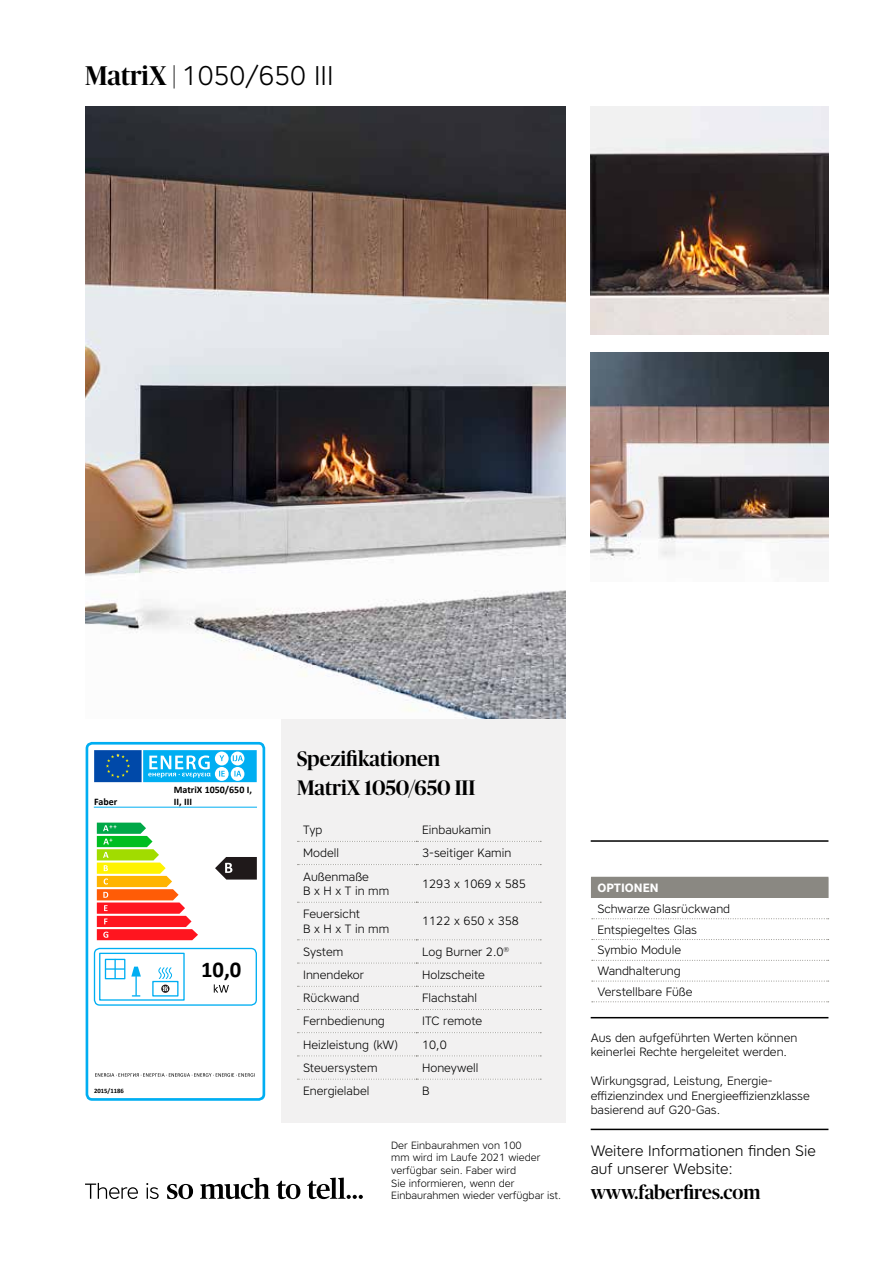
<style>
.page{position:relative;width:893px;height:1263px;background:#fff}
.page>*{position:absolute;margin:0;border:0;box-sizing:border-box;transform-origin:0 0}
.t1{font:300 27px "Core Sans A35";color:#000}
.t2{font:700 22.65px "Calibri";color:#000}
.t3{font:500 21px/28.5px "Publico Banner";color:#000}
.t4{font:500 19.35px "Publico Banner";color:#000}
.t5{font:300 15px/18px "Core Sans A35";color:#000}
.t6{font:300 12px/14.4px "Core Sans A35";color:#000}
.t7{font:700 12px "Core Sans A65";color:#fff}
.t8{font:300 10.5px/12.6px "Core Sans A35";color:#000}
.t9{font:700 10.05px/12.5px "Calibri";color:#000}
.t10{font:700 6.6px "Calibri";color:#000}
.s1{font-family:"Publico Banner";font-weight:500}
</style>
<div class="page">
<div style="left:281px;top:711px;width:285px;height:412px;background:#f2f1f1"></div>
<img style="left:85px;top:106px;width:481px;height:613px">
<div style="left:591px;top:877px;width:237px;height:21px;background:#8a8882"></div>
<svg style="left:828px;top:878px;width:1px;height:20px"></svg>
<svg style="left:592px;top:918px;width:237px;height:1px"></svg>
<svg style="left:592px;top:939px;width:237px;height:1px"></svg>
<svg style="left:592px;top:960px;width:237px;height:1px"></svg>
<svg style="left:592px;top:981px;width:237px;height:1px"></svg>
<svg style="left:592px;top:1001px;width:237px;height:1px"></svg>
<svg style="left:297px;top:841px;width:244px;height:1px"></svg>
<svg style="left:297px;top:864px;width:244px;height:1px"></svg>
<svg style="left:297px;top:902px;width:244px;height:1px"></svg>
<svg style="left:297px;top:939px;width:244px;height:1px"></svg>
<svg style="left:297px;top:963px;width:244px;height:1px"></svg>
<svg style="left:297px;top:986px;width:244px;height:1px"></svg>
<svg style="left:297px;top:1009px;width:244px;height:1px"></svg>
<svg style="left:297px;top:1032px;width:244px;height:1px"></svg>
<svg style="left:297px;top:1055px;width:244px;height:1px"></svg>
<svg style="left:297px;top:1079px;width:244px;height:1px"></svg>
<div style="left:86px;top:742px;width:179px;height:359px;border:3px solid #00aef2;border-radius:5px"></div>
<svg style="left:94px;top:750px;width:163px;height:32px;background:#37a2de"></svg>
<hr style="left:94px;top:807px;width:163px;height:1px;background:#00aef2">
<svg style="left:95px;top:1073px;width:160px;height:4px"></svg>
<svg style="left:97px;top:823px;width:101px;height:117px"></svg>
<div style="left:94px;top:948px;width:163px;height:58px;border:1px solid #00aef2;border-radius:5px"></div>
<svg style="left:214px;top:984px;width:15px;height:8px"></svg>
<div style="left:105px;top:959px;width:20px;height:20px;border:1px solid #00aef2"></div>
<svg style="left:106px;top:959px;width:18px;height:19px"></svg>
<svg style="left:131px;top:967px;width:10px;height:29px"></svg>
<div style="left:152px;top:981px;width:27px;height:15px;border:1px solid #00aef2"></div>
<div style="left:99px;top:953px;width:86px;height:48px;border:1px solid #00aef2"></div>
<svg style="left:158px;top:967px;width:14px;height:12px"></svg>
<svg style="left:161px;top:984px;width:8px;height:9px"></svg>
<svg style="left:162px;top:986px;width:7px;height:5px"></svg>
<svg style="left:215px;top:857px;width:42px;height:22px"></svg>
<img style="left:591px;top:106px;width:237px;height:229px">
<img style="left:591px;top:353px;width:237px;height:207px">
<hr style="left:591px;top:840px;width:237px;height:2px;background:#000">
<hr style="left:591px;top:1017px;width:237px;height:1px;background:#000">
<hr style="left:591px;top:1129px;width:237px;height:1px;background:#000">
<svg style="left:85px;top:1177px;width:278px;height:22px"></svg>
<h1 class="t1" style="left:85px;top:59px;width:250px"><span class="s1">MatriX |</span> 1050/650 III</h1>
<p class="t9" style="left:94px;top:796px;width:25px">Faber</p>
<p class="t10" style="left:94px;top:1087px;width:31px">2015/1186</p>
<p class="t9" style="left:174px;top:783px;width:80px">MatriX 1050/650 I,<br>II, III</p>
<h2 class="t2" style="left:201px;top:955px;width:42px">10,0</h2>
<h3 class="t3" style="left:297px;top:744px;width:180px">Spezifikationen<br>MatriX 1050/650 III</h3>
<p class="t6" style="left:303px;top:822px;width:21px">Typ</p>
<p class="t6" style="left:422px;top:822px;width:70px">Einbaukamin</p>
<p class="t6" style="left:303px;top:846px;width:37px">Modell</p>
<p class="t6" style="left:422px;top:846px;width:91px">3-seitiger Kamin</p>
<p class="t6" style="left:303px;top:869px;width:88px">Außenmaße<br>B x H x T in mm</p>
<p class="t6" style="left:422px;top:876px;width:105px">1293 x 1069 x 585</p>
<p class="t6" style="left:303px;top:906px;width:88px">Feuersicht<br>B x H x T in mm</p>
<p class="t6" style="left:422px;top:914px;width:98px">1122 x 650 x 358</p>
<p class="t6" style="left:303px;top:944px;width:42px">System</p>
<p class="t6" style="left:422px;top:944px;width:89px">Log Burner 2.0<sup>®</sup></p>
<p class="t6" style="left:303px;top:967px;width:62px">Innendekor</p>
<p class="t6" style="left:422px;top:967px;width:64px">Holzscheite</p>
<p class="t6" style="left:303px;top:990px;width:58px">Rückwand</p>
<p class="t6" style="left:422px;top:990px;width:56px">Flachstahl</p>
<p class="t6" style="left:303px;top:1014px;width:83px">Fernbedienung</p>
<p class="t6" style="left:422px;top:1014px;width:62px">ITC remote</p>
<p class="t6" style="left:303px;top:1037px;width:97px">Heizleistung (kW)</p>
<p class="t6" style="left:422px;top:1037px;width:26px">10,0</p>
<p class="t6" style="left:303px;top:1060px;width:76px">Steuersystem</p>
<p class="t6" style="left:422px;top:1060px;width:58px">Honeywell</p>
<p class="t6" style="left:303px;top:1083px;width:68px">Energielabel</p>
<p class="t6" style="left:422px;top:1083px;width:9px">B</p>
<p class="t8" style="left:391px;top:1138px;width:172px">Der Einbaurahmen von 100<br>mm wird im Laufe 2021 wieder verfügbar sein. Faber wird<br>Sie informieren, wenn der<br>Einbaurahmen wieder verfügbar ist.</p>
<p class="t7" style="left:597px;top:880px;width:63px">OPTIONEN</p>
<p class="t6" style="left:597px;top:898px;width:134px;line-height:20.7px">Schwarze Glasrückwand<br>Entspiegeltes Glas<br>Symbio Module<br>Wandhalterung<br>Verstellbare Füße</p>
<p class="t6" style="left:591px;top:1030px;width:208px">Aus den aufgeführten Werten können keinerlei Rechte hergeleitet werden.</p>
<p class="t6" style="left:591px;top:1073px;width:221px">Wirkungsgrad, Leistung, Energie&shy;effizienzindex und Energieeffizienzklasse basierend auf G20-Gas.</p>
<p class="t5" style="left:591px;top:1141px;width:227px">Weitere Informationen finden Sie auf unserer Website:</p>
<h3 class="t4" style="left:591px;top:1179px;width:171px">www.faberfires.com</h3>
</div>
